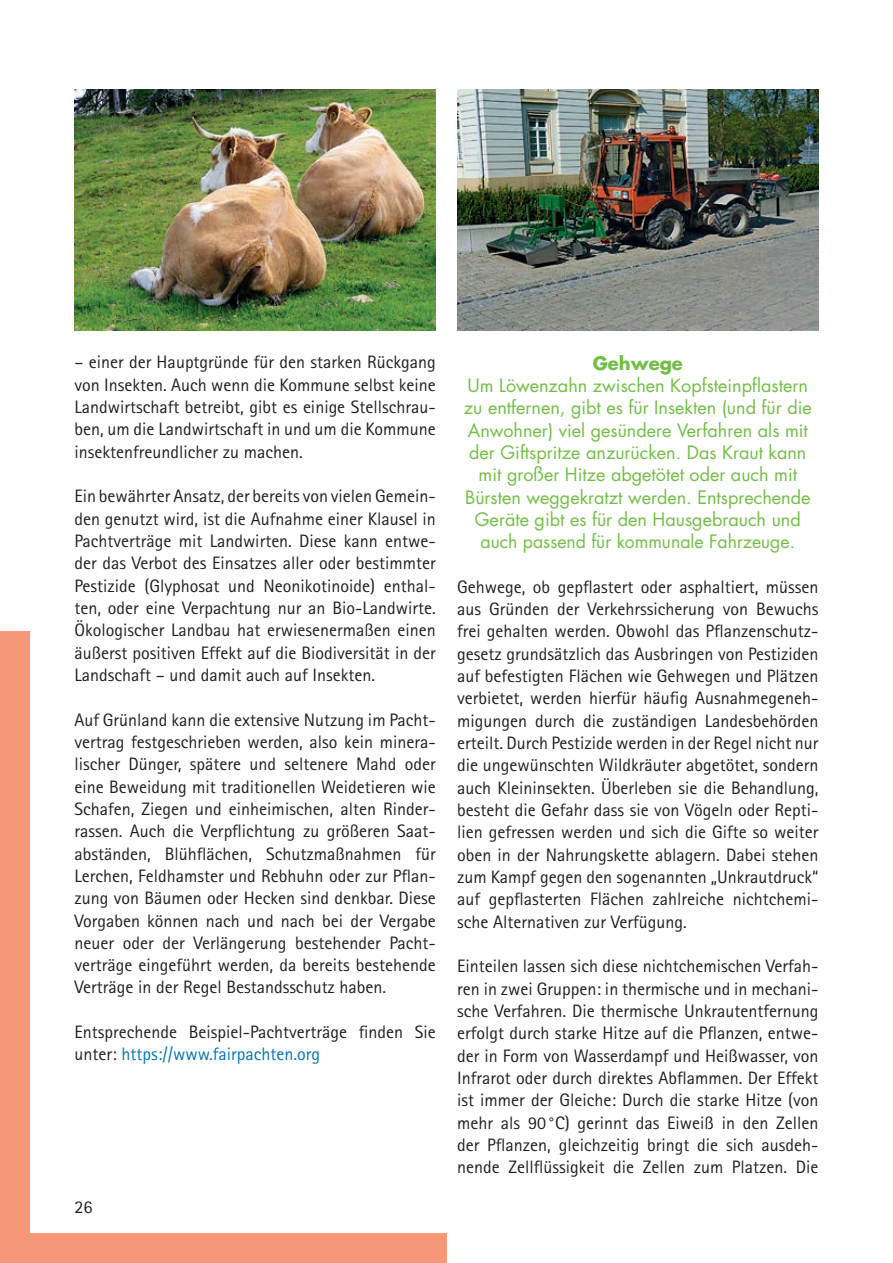
<style>
.page{position:relative;width:893px;height:1263px;background:#fff}
.page>*{position:absolute;margin:0;border:0;box-sizing:border-box;transform-origin:0 0}
.t1{font:18px/22.4px "Agfa Rotis Sans Serif";color:#231f20;text-align:justify}
.t2{font:18px/22.4px "Futura Std";color:#71bf44;text-align:center}
.t3{font:700 18px "Futura Std";color:#71bf44}
.s1{color:#0073bc}
</style>
<div class="page">
<img style="left:74px;top:89px;width:362px;height:241px">
<img style="left:457px;top:89px;width:362px;height:241px">
<div style="left:0;top:1233px;width:446px;height:30px;background:#f6977a"></div>
<div style="left:0;top:631px;width:30px;height:632px;background:#f6977a"></div>
<p class="t1" style="left:74px;top:351px;width:363px">– einer der Hauptgründe für den starken Rückgang von Insekten. Auch wenn die Kommune selbst keine Landwirtschaft betreibt, gibt es einige Stellschrau&shy;ben, um die Landwirtschaft in und um die Kommune insektenfreundlicher zu machen.</p>
<p class="t1" style="left:74px;top:485px;width:363px">Ein bewährter Ansatz, der bereits von vielen Gemein&shy;den genutzt wird, ist die Aufnahme einer Klausel in Pachtverträge mit Landwirten. Diese kann entwe&shy;der das Verbot des Einsatzes aller oder bestimmter Pestizide (Glyphosat und Neonikotinoide) enthal&shy;ten, oder eine Verpachtung nur an Bio-Landwirte.<br>Ökologischer Landbau hat erwiesenermaßen einen äußerst positiven Effekt auf die Biodiversität in der Landschaft – und damit auch auf Insekten.</p>
<p class="t1" style="left:74px;top:708px;width:363px">Auf Grünland kann die extensive Nutzung im Pacht&shy;vertrag festgeschrieben werden, also kein minera&shy;lischer Dünger, spätere und seltenere Mahd oder eine Beweidung mit traditionellen Weidetieren wie Schafen, Ziegen und einheimischen, alten Rinder&shy;rassen. Auch die Verpflichtung zu größeren Saat&shy;abständen, Blühflächen, Schutzmaßnahmen für Lerchen, Feldhamster und Rebhuhn oder zur Pflan&shy;zung von Bäumen oder Hecken sind denkbar. Diese Vorgaben können nach und nach bei der Vergabe neuer oder der Verlängerung bestehender Pacht&shy;verträge eingeführt werden, da bereits bestehende Verträge in der Regel Bestandsschutz haben.</p>
<p class="t1" style="left:74px;top:1021px;width:363px">Entsprechende Beispiel-Pachtverträge finden Sie unter: <span class="s1">https://www.fairpachten.org</span></p>
<p class="t1" style="left:74px;top:1195px;width:19px">26</p>
<p class="t3" style="left:593px;top:351px;width:92px">Gehwege</p>
<p class="t2" style="left:464px;top:374px;width:349px">Um Löwenzahn zwischen Kopfsteinpflastern zu entfernen, gibt es für Insekten (und für die Anwohner) viel gesündere Verfahren als mit der Giftspritze anzurücken. Das Kraut kann mit großer Hitze abgetötet oder auch mit Bürsten weggekratzt werden. Entsprechende Geräte gibt es für den Hausgebrauch und auch passend für kommunale Fahrzeuge.</p>
<p class="t1" style="left:457px;top:575px;width:363px">Gehwege, ob gepflastert oder asphaltiert, müssen aus Gründen der Verkehrssicherung von Bewuchs frei gehalten werden. Obwohl das Pflanzenschutz&shy;gesetz grundsätzlich das Ausbringen von Pestiziden auf befestigten Flächen wie Gehwegen und Plätzen verbietet, werden hierfür häufig Ausnahmegeneh&shy;migungen durch die zuständigen Landesbehörden erteilt. Durch Pestizide werden in der Regel nicht nur die ungewünschten Wildkräuter abgetötet, sondern auch Kleininsekten. Überleben sie die Behandlung, besteht die Gefahr dass sie von Vögeln oder Repti&shy;lien gefressen werden und sich die Gifte so weiter oben in der Nahrungskette ablagern. Dabei stehen zum Kampf gegen den sogenannten „Unkrautdruck“ auf gepflasterten Flächen zahlreiche nichtchemi&shy;sche Alternativen zur Verfügung.</p>
<p class="t1" style="left:457px;top:955px;width:363px">Einteilen lassen sich diese nichtchemischen Verfah&shy;ren in zwei Gruppen: in thermische und in mechani&shy;sche Verfahren. Die thermische Unkrautentfernung erfolgt durch starke Hitze auf die Pflanzen, entwe&shy;der in Form von Wasserdampf und Heißwasser, von Infrarot oder durch direktes Abflammen. Der Effekt ist immer der Gleiche: Durch die starke Hitze (von mehr als 90°C) gerinnt das Eiweiß in den Zellen der Pflanzen, gleichzeitig bringt die sich ausdeh&shy;nende Zellflüssigkeit die Zellen zum Platzen. Die</p>
</div>
